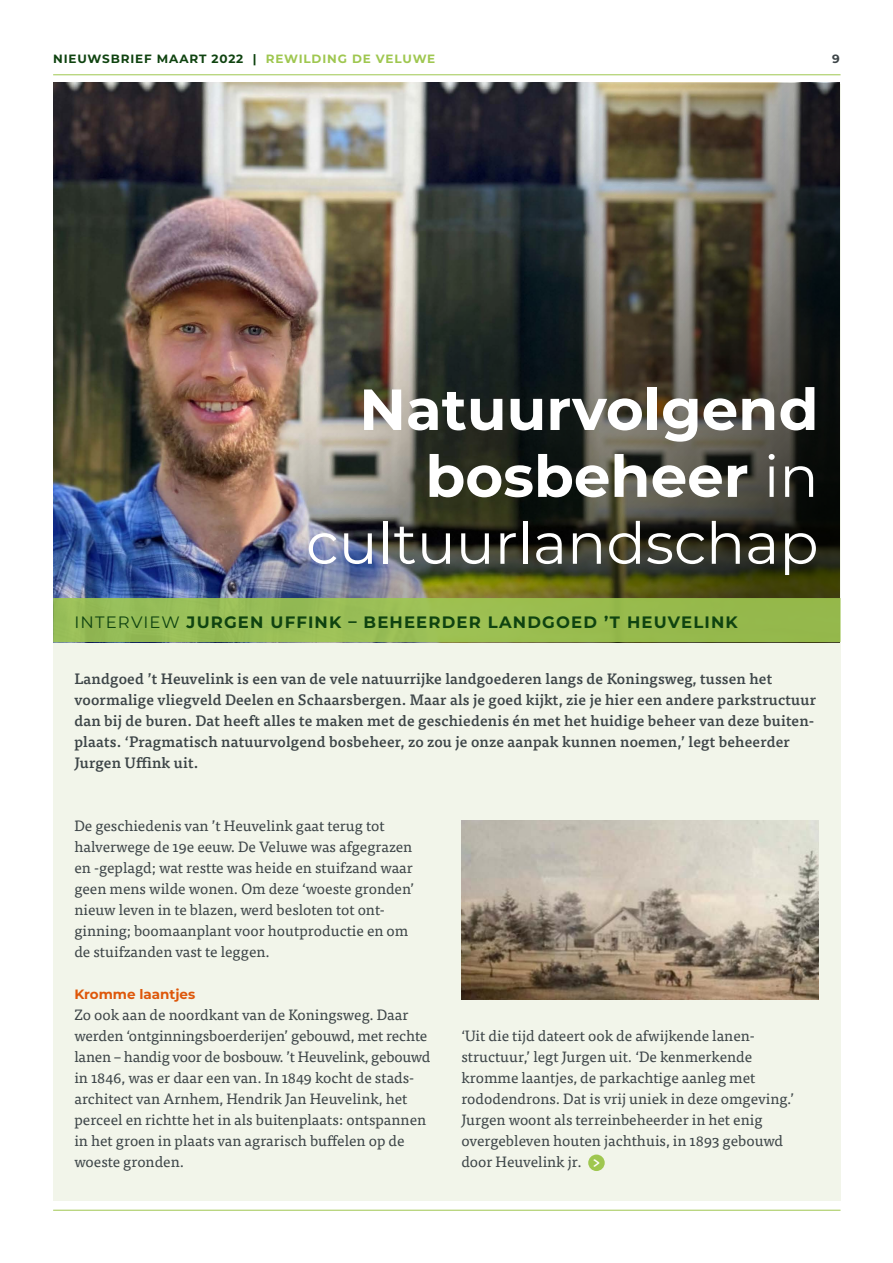
<style>
.page{position:relative;width:893px;height:1263px;background:#fff}
.page>*{position:absolute;margin:0;border:0;box-sizing:border-box;transform-origin:0 0}
.t1{font:700 57.9px/66.9px "Montserrat";color:#fff;text-align:right}
.t2{font:700 16.5px "Montserrat";letter-spacing:.07em;color:#0f4310}
.t3{font:15px/21px "Tisa Pro";color:#3d4548}
.t4{font:500 15px/21px "Tisa Pro";letter-spacing:.01em;color:#3d4548}
.t5{font:500 15px "Tisa Pro";color:#fff}
.t6{font:700 13.5px "Montserrat";color:#de570a}
.t7{font:700 12px "Montserrat";letter-spacing:.07em;color:#0f4310}
.t8{font:700 12px "Montserrat";color:#3d4548}
.s1{color:#9fc750}
.s2{font-weight:400}
</style>
<div class="page">
<div style="left:53px;top:84px;width:787px;height:1117px;background:#f2f5ea"></div>
<img style="left:53px;top:83px;width:787px;height:515px">
<hr style="left:53px;top:1210px;width:787px;height:1px;background:#9fc750">
<hr style="left:53px;top:74px;width:787px;height:1px;background:#9fc750">
<div style="left:53px;top:598px;width:787px;height:44px;background:#98bc52"></div>
<div style="left:588px;top:1154px;width:17px;height:17px;background:#9fc750;border-radius:50%"></div>
<img style="left:461px;top:820px;width:358px;height:179px">
<p class="t7" style="left:53px;top:50px;width:384px">NIEUWSBRIEF MAART 2022 | <span class="s1">REWILDING DE VELUWE</span></p>
<p class="t8" style="left:832px;top:50px;width:9px">9</p>
<h1 class="t1" style="left:306px;top:373px;width:514px">Natuurvolgend bosbeheer <span class="s2">in cultuurlandschap</span></h1>
<p class="t2" style="left:74px;top:610px;width:665px"><span class="s2">INTERVIEW</span> JURGEN UFFINK – BEHEERDER LANDGOED ’T HEUVELINK</p>
<p class="t4" style="left:74px;top:667px;width:743px">Landgoed ’t Heuvelink is een van de vele natuurrijke landgoederen langs de Koningsweg, tussen het voormalige vliegveld Deelen en Schaarsbergen. Maar als je goed kijkt, zie je hier een andere parkstructuur dan bij de buren. Dat heeft alles te maken met de geschiedenis én met het huidige beheer van deze buiten&shy;plaats. ‘Pragmatisch natuurvolgend bosbeheer, zo zou je onze aanpak kunnen noemen,’ legt beheerder Jurgen Uffink uit.</p>
<p class="t3" style="left:74px;top:814px;width:341px">De geschiedenis van ’t Heuvelink gaat terug tot halverwege de 19e eeuw. De Veluwe was afgegrazen en -geplagd; wat restte was heide en stuifzand waar geen mens wilde wonen. Om deze ‘woeste gronden’ nieuw leven in te blazen, werd besloten tot ont&shy;ginning; boomaanplant voor houtproductie en om de stuifzanden vast te leggen.</p>
<p class="t6" style="left:74px;top:984px;width:122px">Kromme laantjes</p>
<p class="t3" style="left:74px;top:1003px;width:358px">Zo ook aan de noordkant van de Koningsweg. Daar werden ‘ontginningsboerderijen’ gebouwd, met rechte lanen – handig voor de bosbouw. ’t Heuvelink, gebouwd in 1846, was er daar een van. In 1849 kocht de stads&shy;architect van Arnhem, Hendrik Jan Heuvelink, het perceel en richtte het in als buitenplaats: ontspannen in het groen in plaats van agrarisch buffelen op de woeste gronden.</p>
<p class="t3" style="left:461px;top:1024px;width:334px">‘Uit die tijd dateert ook de afwijkende lanen&shy;structuur,’ legt Jurgen uit. ‘De kenmerkende kromme laantjes, de parkachtige aanleg met rododendrons. Dat is vrij uniek in deze omgeving.’ Jurgen woont als terreinbeheerder in het enig overgebleven houten jachthuis, in 1893 gebouwd door Heuvelink jr.</p>
<p class="t5" style="left:592px;top:1150px;width:10px">&gt;</p>
</div>
